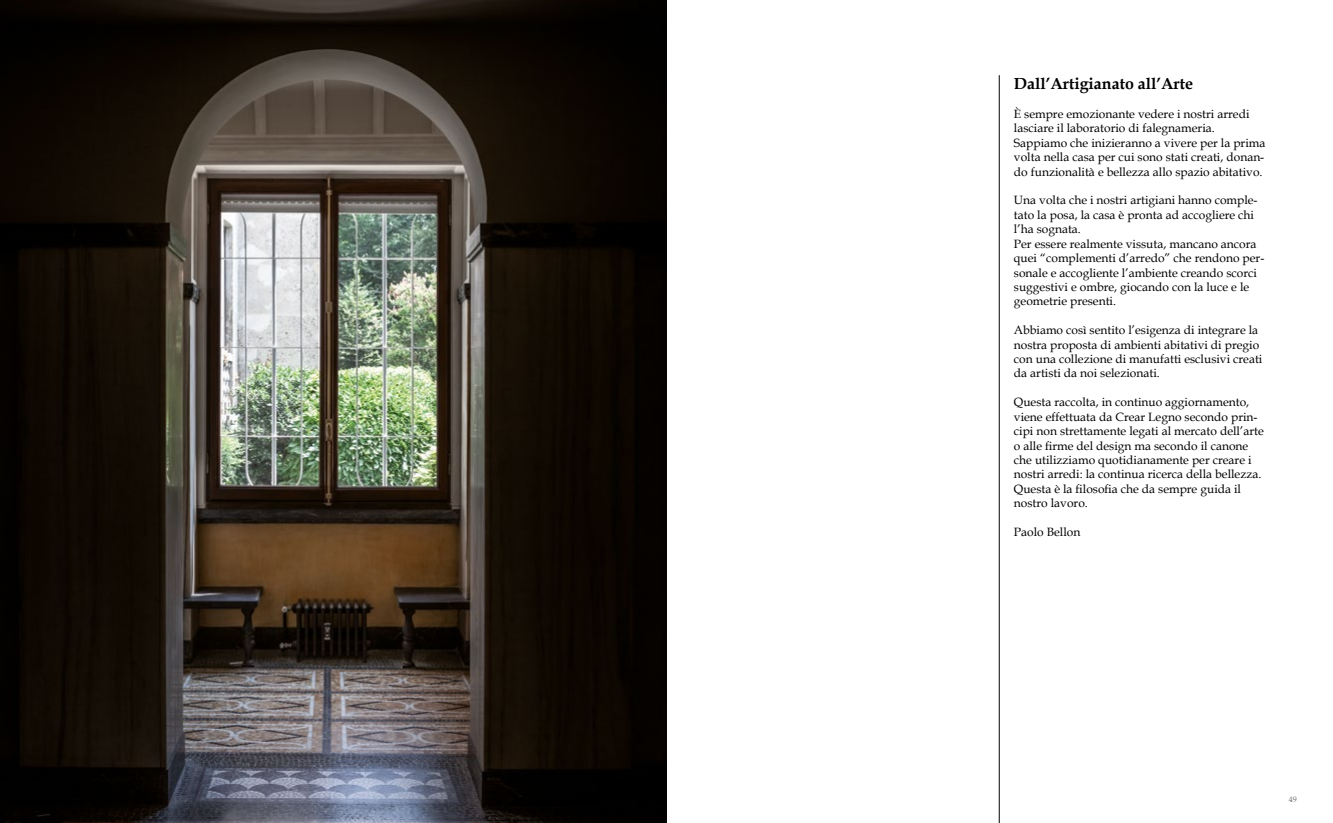
<style>
.page{position:relative;width:1333px;height:823px;background:#fff}
.page>*{position:absolute;margin:0;border:0;box-sizing:border-box;transform-origin:0 0}
.t1{font:700 16px "Book Antiqua";color:#000}
.t2{font:12px/14.4px "Book Antiqua";color:#000}
.t3{font:8px "Book Antiqua";color:#727271}
</style>
<div class="page">
<img style="left:0;top:0;width:666px;height:822px">
<hr style="left:998px;top:75px;width:1px;height:747px;background:#000">
<h1 class="t1" style="left:1013px;top:73px;width:181px">Dall’Artigianato all’Arte</h1>
<p class="t2" style="left:1013px;top:106px;width:253px">È sempre emozionante vedere i nostri arredi lasciare il laboratorio di falegnameria.<br>Sappiamo che inizieranno a vivere per la prima volta nella casa per cui sono stati creati, donan&shy;do funzionalità e bellezza allo spazio abitativo.</p>
<p class="t2" style="left:1013px;top:193px;width:252px">Una volta che i nostri artigiani hanno comple&shy;tato la posa, la casa è pronta ad accogliere chi l’ha sognata.<br>Per essere realmente vissuta, mancano ancora quei “complementi d’arredo” che rendono per&shy;sonale e accogliente l’ambiente creando scorci suggestivi e ombre, giocando con la luce e le geometrie presenti.</p>
<p class="t2" style="left:1013px;top:322px;width:250px">Abbiamo così sentito l’esigenza di integrare la nostra proposta di ambienti abitativi di pregio con una collezione di manufatti esclusivi creati da artisti da noi selezionati.</p>
<p class="t2" style="left:1013px;top:394px;width:251px">Questa raccolta, in continuo aggiornamento, viene effettuata da Crear Legno secondo prin&shy;cipi non strettamente legati al mercato dell’arte o alle firme del design ma secondo il canone che utilizziamo quotidianamente per creare i nostri arredi: la continua ricerca della bellezza.<br>Questa è la filosofia che da sempre guida il nostro lavoro.</p>
<p class="t2" style="left:1013px;top:524px;width:68px">Paolo Bellon</p>
<p class="t3" style="left:1288px;top:793px;width:9px">49</p>
</div>
